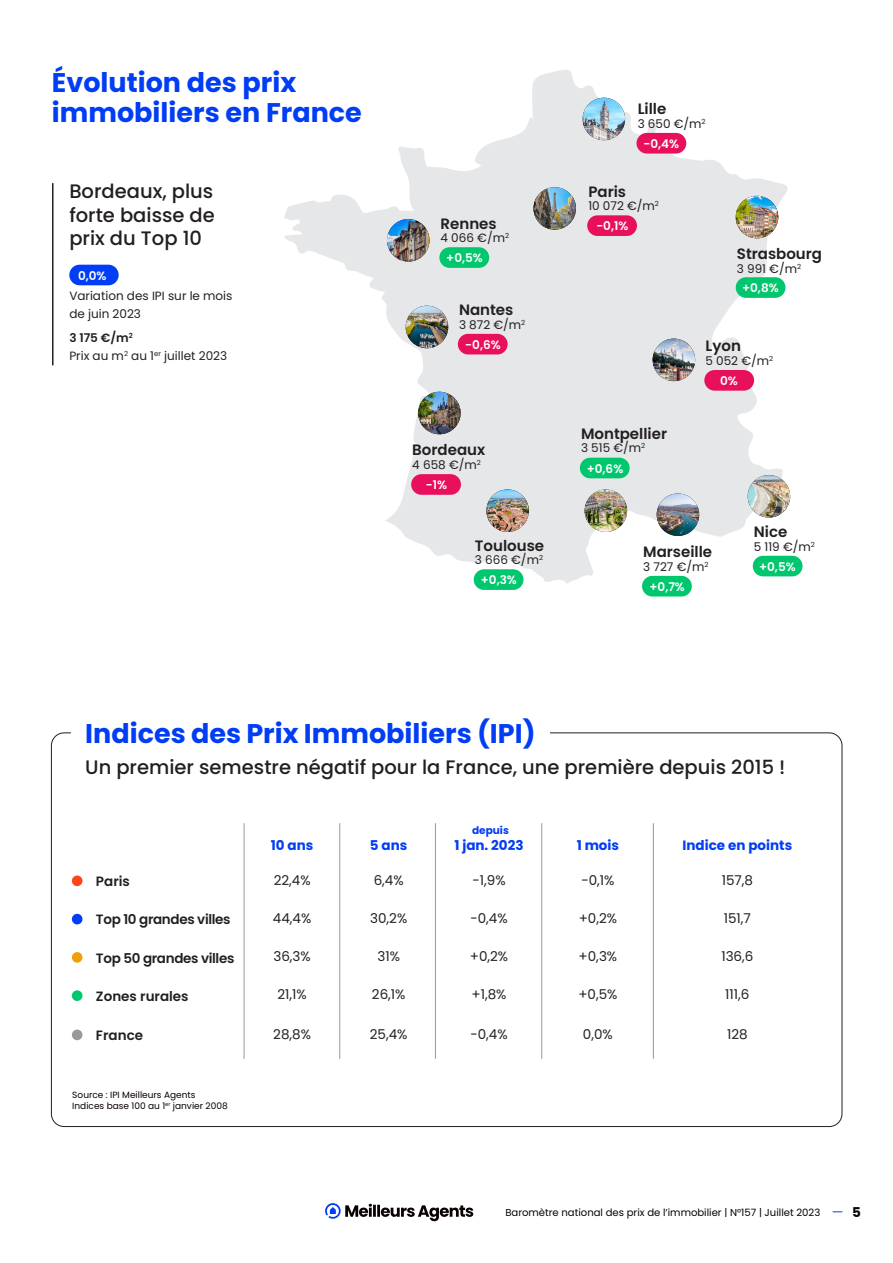
<style>
.page{position:relative;width:893px;height:1263px;background:#fff}
.page>*{position:absolute;margin:0;border:0;box-sizing:border-box;transform-origin:0 0}
.t1{font:700 27px/30px "Poppins";color:#003df5}
.t2{font:500 19.5px/23.4px "Poppins";color:#231f20;text-align:justify}
.t3{font:600 15px "Poppins";color:#231f20}
.t4{font:13.5px "Poppins";color:#231f20}
.t5{font:600 13.5px "Poppins";letter-spacing:-.025em;color:#231f20}
.t6{font:700 13.5px "Poppins";color:#003df5}
.t7{font:600 13.5px "Poppins";color:#231f20}
.t8{font:700 13.5px "Poppins";color:#090000}
.t9{font:12px/18px "Poppins";color:#231f20}
.t10{font:600 12px "Poppins";color:#fff}
.t11{font:600 12px "Poppins";color:#231f20}
.t12{font:700 10.5px "Poppins";color:#003df5}
.t13{font:10.05px "Poppins";color:#090000}
.t14{font:9px/10.8px "Poppins";color:#090000}
</style>
<div class="page">
<svg style="left:325px;top:1203px;width:148px;height:18px"></svg>
<svg style="left:284px;top:70px;width:506px;height:514px;fill:#e6e7e9"></svg>
<div style="left:587px;top:215px;width:50px;height:21px;background:#e80f5d;border-radius:10px"></div>
<div style="left:636px;top:133px;width:50px;height:21px;background:#e80f5d;border-radius:10px"></div>
<div style="left:736px;top:277px;width:49px;height:21px;background:#00c76d;border-radius:10px"></div>
<div style="left:704px;top:370px;width:50px;height:21px;background:#e80f5d;border-radius:10px"></div>
<div style="left:580px;top:458px;width:50px;height:20px;background:#00c76d;border-radius:10px"></div>
<div style="left:753px;top:556px;width:49px;height:20px;background:#00c76d;border-radius:10px"></div>
<div style="left:642px;top:576px;width:50px;height:20px;background:#00c76d;border-radius:10px"></div>
<div style="left:474px;top:569px;width:49px;height:21px;background:#00c76d;border-radius:10px"></div>
<div style="left:411px;top:474px;width:50px;height:21px;background:#e80f5d;border-radius:10px"></div>
<div style="left:458px;top:334px;width:50px;height:20px;background:#e80f5d;border-radius:10px"></div>
<div style="left:439px;top:247px;width:50px;height:21px;background:#00c76d;border-radius:10px"></div>
<img style="left:583px;top:98px;width:42px;height:42px;border-radius:21px">
<img style="left:736px;top:196px;width:42px;height:42px;border-radius:21px">
<img style="left:653px;top:339px;width:42px;height:42px;border-radius:21px">
<img style="left:657px;top:493px;width:42px;height:43px;border-radius:21px">
<img style="left:748px;top:475px;width:42px;height:43px;border-radius:21px">
<img style="left:533px;top:187px;width:43px;height:43px;border-radius:21px">
<img style="left:418px;top:392px;width:43px;height:42px;border-radius:21px">
<img style="left:585px;top:489px;width:42px;height:43px;border-radius:21px">
<img style="left:406px;top:306px;width:42px;height:42px;border-radius:21px">
<img style="left:387px;top:219px;width:43px;height:43px;border-radius:21px">
<img style="left:486px;top:489px;width:43px;height:43px;border-radius:21px">
<div style="left:69px;top:265px;width:50px;height:20px;background:#003df5;border-radius:10px"></div>
<hr style="left:52px;top:183px;width:2px;height:182px;background:#231f20">
<div style="left:72px;top:875px;width:10px;height:11px;background:#ff4419;border-radius:50%"></div>
<div style="left:72px;top:914px;width:10px;height:10px;background:#003df5;border-radius:50%"></div>
<div style="left:72px;top:952px;width:10px;height:11px;background:#f0a00a;border-radius:50%"></div>
<div style="left:72px;top:990px;width:10px;height:11px;background:#00c76d;border-radius:50%"></div>
<div style="left:72px;top:1029px;width:10px;height:11px;background:#999;border-radius:50%"></div>
<hr style="left:244px;top:823px;width:1px;height:236px;background:#999">
<hr style="left:339px;top:823px;width:1px;height:236px;background:#999">
<hr style="left:435px;top:823px;width:1px;height:236px;background:#999">
<hr style="left:541px;top:823px;width:1px;height:236px;background:#999">
<hr style="left:653px;top:823px;width:1px;height:236px;background:#999">
<h1 class="t1" style="left:52px;top:68px;width:311px">Évolution des prix immobiliers en France</h1>
<h2 class="t2" style="left:69px;top:180px;width:147px">Bordeaux, plus forte baisse de prix du Top 10</h2>
<p class="t10" style="left:78px;top:269px;width:30px">0,0%</p>
<p class="t9" style="left:69px;top:287px;width:165px">Variation des IPI sur le mois de juin 2023</p>
<p class="t9" style="left:69px;top:347px;width:159px">Prix au m<sup>2</sup> au 1<sup>er</sup> juillet 2023</p>
<p class="t11" style="left:69px;top:331px;width:65px">3 175 €/m<sup>2</sup></p>
<p class="t3" style="left:441px;top:215px;width:58px">Rennes</p>
<p class="t10" style="left:446px;top:251px;width:38px">+0,5%</p>
<p class="t9" style="left:441px;top:229px;width:70px">4 066 €/m<sup>2</sup></p>
<p class="t3" style="left:459px;top:301px;width:56px">Nantes</p>
<p class="t10" style="left:465px;top:338px;width:37px">-0,6%</p>
<p class="t9" style="left:459px;top:315px;width:68px">3 872 €/m<sup>2</sup></p>
<p class="t3" style="left:412px;top:441px;width:74px">Bordeaux</p>
<p class="t10" style="left:426px;top:478px;width:23px">-1%</p>
<p class="t9" style="left:412px;top:456px;width:70px">4 658 €/m<sup>2</sup></p>
<p class="t3" style="left:475px;top:537px;width:71px">Toulouse</p>
<p class="t10" style="left:481px;top:573px;width:38px">+0,3%</p>
<p class="t9" style="left:475px;top:551px;width:70px">3 666 €/m<sup>2</sup></p>
<p class="t3" style="left:638px;top:100px;width:30px">Lille</p>
<p class="t10" style="left:643px;top:137px;width:37px">-0,4%</p>
<p class="t9" style="left:638px;top:115px;width:69px">3 650 €/m<sup>2</sup></p>
<p class="t3" style="left:588px;top:183px;width:39px">Paris</p>
<p class="t10" style="left:596px;top:219px;width:34px">-0,1%</p>
<p class="t9" style="left:588px;top:197px;width:72px">10 072 €/m<sup>2</sup></p>
<p class="t3" style="left:581px;top:425px;width:88px">Montpellier</p>
<p class="t10" style="left:587px;top:462px;width:38px">+0,6%</p>
<p class="t9" style="left:581px;top:439px;width:66px">3 515 €/m<sup>2</sup></p>
<p class="t3" style="left:737px;top:245px;width:87px">Strasbourg</p>
<p class="t10" style="left:742px;top:281px;width:38px">+0,8%</p>
<p class="t9" style="left:737px;top:260px;width:66px">3 991 €/m<sup>2</sup></p>
<p class="t3" style="left:705px;top:337px;width:37px">Lyon</p>
<p class="t10" style="left:720px;top:374px;width:19px">0%</p>
<p class="t9" style="left:705px;top:352px;width:69px">5 052 €/m<sup>2</sup></p>
<p class="t3" style="left:643px;top:543px;width:70px">Marseille</p>
<p class="t10" style="left:649px;top:580px;width:37px">+0,7%</p>
<p class="t9" style="left:643px;top:557px;width:67px">3 727 €/m<sup>2</sup></p>
<p class="t3" style="left:754px;top:523px;width:35px">Nice</p>
<p class="t10" style="left:759px;top:560px;width:38px">+0,5%</p>
<p class="t9" style="left:754px;top:537px;width:63px">5 119 €/m<sup>2</sup></p>
<h1 class="t1" style="left:85px;top:718px;width:452px">Indices des Prix Immobiliers (IPI)</h1>
<h2 class="t2" style="left:85px;top:755px;width:702px">Un premier semestre négatif pour la France, une première depuis 2015 !</h2>
<p class="t6" style="left:271px;top:837px;width:44px">10 ans</p>
<p class="t6" style="left:370px;top:837px;width:39px">5 ans</p>
<p class="t12" style="left:472px;top:824px;width:38px">depuis</p>
<p class="t6" style="left:454px;top:837px;width:71px">1 jan. 2023</p>
<p class="t6" style="left:577px;top:837px;width:44px">1 mois</p>
<p class="t6" style="left:682px;top:837px;width:111px">Indice en points</p>
<p class="t5" style="left:96px;top:873px;width:35px">Paris</p>
<p class="t4" style="left:274px;top:872px;width:38px">22,4%</p>
<p class="t4" style="left:374px;top:872px;width:31px">6,4%</p>
<p class="t4" style="left:472px;top:872px;width:35px">-1,9%</p>
<p class="t4" style="left:581px;top:872px;width:35px">-0,1%</p>
<p class="t4" style="left:722px;top:872px;width:33px">157,8</p>
<p class="t5" style="left:96px;top:912px;width:136px">Top 10 grandes villes</p>
<p class="t4" style="left:273px;top:910px;width:40px">44,4%</p>
<p class="t4" style="left:370px;top:910px;width:39px">30,2%</p>
<p class="t4" style="left:470px;top:910px;width:39px">-0,4%</p>
<p class="t4" style="left:579px;top:910px;width:40px">+0,2%</p>
<p class="t4" style="left:724px;top:910px;width:29px">151,7</p>
<p class="t5" style="left:96px;top:950px;width:140px">Top 50 grandes villes</p>
<p class="t4" style="left:273px;top:948px;width:39px">36,3%</p>
<p class="t4" style="left:377px;top:948px;width:24px">31%</p>
<p class="t4" style="left:470px;top:948px;width:40px">+0,2%</p>
<p class="t4" style="left:579px;top:948px;width:40px">+0,3%</p>
<p class="t4" style="left:721px;top:948px;width:34px">136,6</p>
<p class="t7" style="left:96px;top:988px;width:94px">Zones rurales</p>
<p class="t4" style="left:277px;top:987px;width:31px">21,1%</p>
<p class="t4" style="left:372px;top:987px;width:35px">26,1%</p>
<p class="t4" style="left:472px;top:987px;width:36px">+1,8%</p>
<p class="t4" style="left:578px;top:987px;width:41px">+0,5%</p>
<p class="t4" style="left:725px;top:987px;width:26px">111,6</p>
<p class="t5" style="left:96px;top:1028px;width:49px">France</p>
<p class="t4" style="left:273px;top:1026px;width:39px">28,8%</p>
<p class="t4" style="left:370px;top:1026px;width:39px">25,4%</p>
<p class="t4" style="left:470px;top:1026px;width:39px">-0,4%</p>
<p class="t4" style="left:583px;top:1026px;width:31px">0,0%</p>
<p class="t4" style="left:727px;top:1026px;width:22px">128</p>
<p class="t14" style="left:72px;top:1089px;width:157px">Source : IPI Meilleurs Agents<br>Indices base 100 au 1<sup>er</sup> janvier 2008</p>
<p class="t13" style="left:505px;top:1206px;width:316px">Baromètre national des prix de l’immobilier | N°157 | Juillet 2023</p>
<p class="t8" style="left:852px;top:1205px;width:10px">5</p>
</div>
